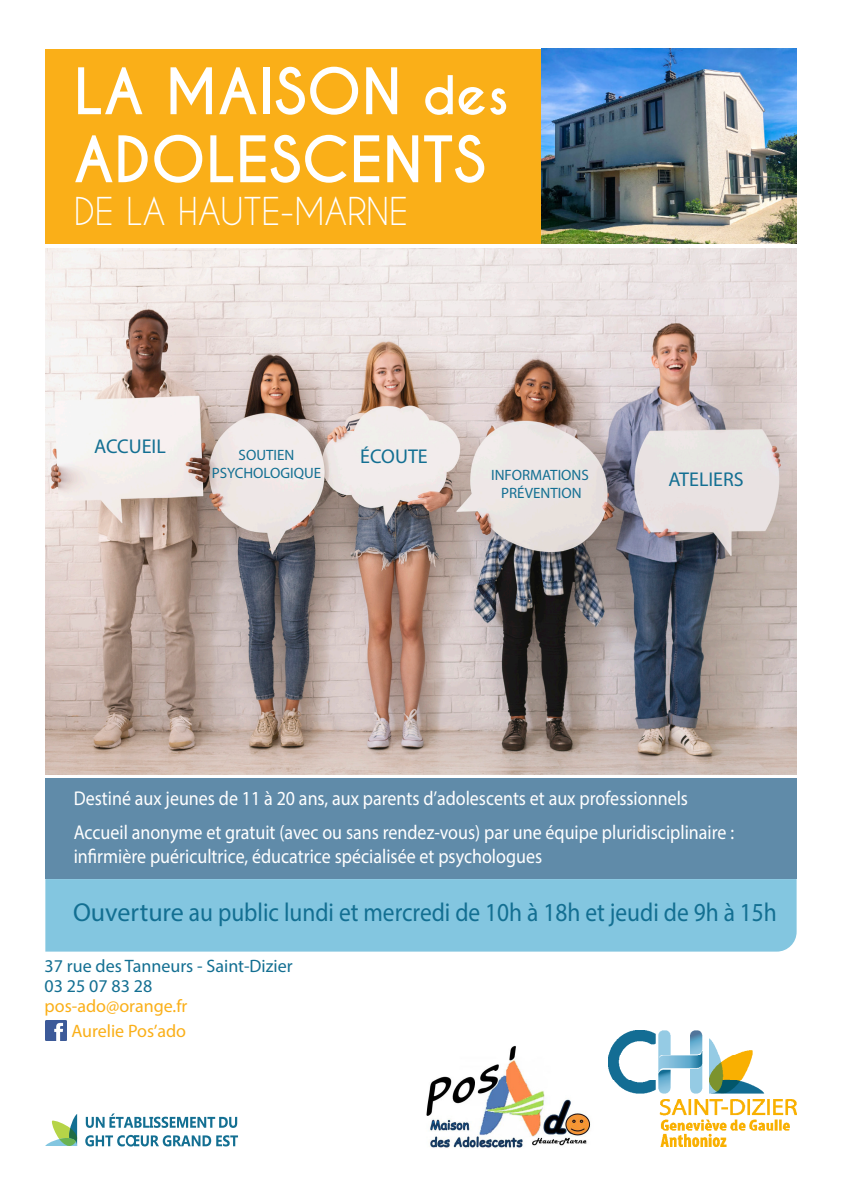
<style>
.page{position:relative;width:842px;height:1191px;background:#fff}
.page>*{position:absolute;margin:0;border:0;box-sizing:border-box;transform-origin:0 0}
.t1{font:700 60px/68px "Caviar Dreams";color:#fff}
.t2{font:36px "Caviar Dreams";color:#fff}
.t3{font:26px "Myriad Pro";color:#136f92}
.t4{font:20px/24px "Myriad Pro";color:#fff;scale:.9 1}
.t5{font:20px "Myriad Pro";color:#136f92}
.t6{font:18px/20px "Myriad Pro";color:#136f92}
.t7{font:18px "Myriad Pro";color:#faaf18}
.t8{font:15px/18px "Myriad Pro";color:#136f92;text-align:center}
.s1{font-size:50px}
.s2{color:#faaf18}
</style>
<div class="page">
<div style="left:45px;top:879px;width:752px;height:72px;background:#83c6e0"></div>
<img style="left:608px;top:1030px;width:189px;height:116px">
<svg style="left:45px;top:1114px;width:32px;height:32px"></svg>
<svg style="left:86px;top:1113px;width:151px;height:14px"></svg>
<svg style="left:85px;top:1134px;width:153px;height:12px"></svg>
<div style="left:45px;top:49px;width:752px;height:195px;background:#faaf18"></div>
<img style="left:45px;top:249px;width:752px;height:525px">
<div style="left:45px;top:778px;width:752px;height:101px;background:#608ba9"></div>
<img style="left:542px;top:49px;width:255px;height:195px">
<img style="left:45px;top:1020px;width:21px;height:21px">
<img style="left:426px;top:1045px;width:165px;height:103px">
<p class="t1" style="left:74px;top:59px;width:437px">LA MAISON <span class="s1">des<br></span>ADOLESCENTS</p>
<p class="t2" style="left:74px;top:190px;width:336px">DE LA HAUTE-MARNE</p>
<p class="t5" style="left:94px;top:433px;width:73px">ACCUEIL</p>
<p class="t8" style="left:212px;top:446px;width:111px">SOUTIEN<br>PSYCHOLOGIQUE</p>
<p class="t5" style="left:360px;top:444px;width:69px">ÉCOUTE</p>
<p class="t8" style="left:491px;top:466px;width:99px">INFORMATIONS<br>PRÉVENTION</p>
<p class="t5" style="left:668px;top:467px;width:77px">ATELIERS</p>
<p class="t4" style="left:74px;top:786px;width:684px">Destiné aux jeunes de 11 à 20 ans, aux parents d’adolescents et aux professionnels</p>
<p class="t4" style="left:74px;top:820px;width:735px">Accueil anonyme et gratuit (avec ou sans rendez-vous) par une équipe pluridisciplinaire : infirmière puéricultrice, éducatrice spécialisée et psychologues</p>
<p class="t3" style="left:73px;top:896px;width:705px">Ouverture au public lundi et mercredi de 10h à 18h et jeudi de 9h à 15h</p>
<p class="t6" style="left:45px;top:955px;width:250px">37 rue des Tanneurs - Saint-Dizier<br>03 25 07 83 28 <span class="s2">pos-ado@orange.fr</span></p>
<p class="t7" style="left:71px;top:1019px;width:116px">Aurelie Pos’ado</p>
</div>
